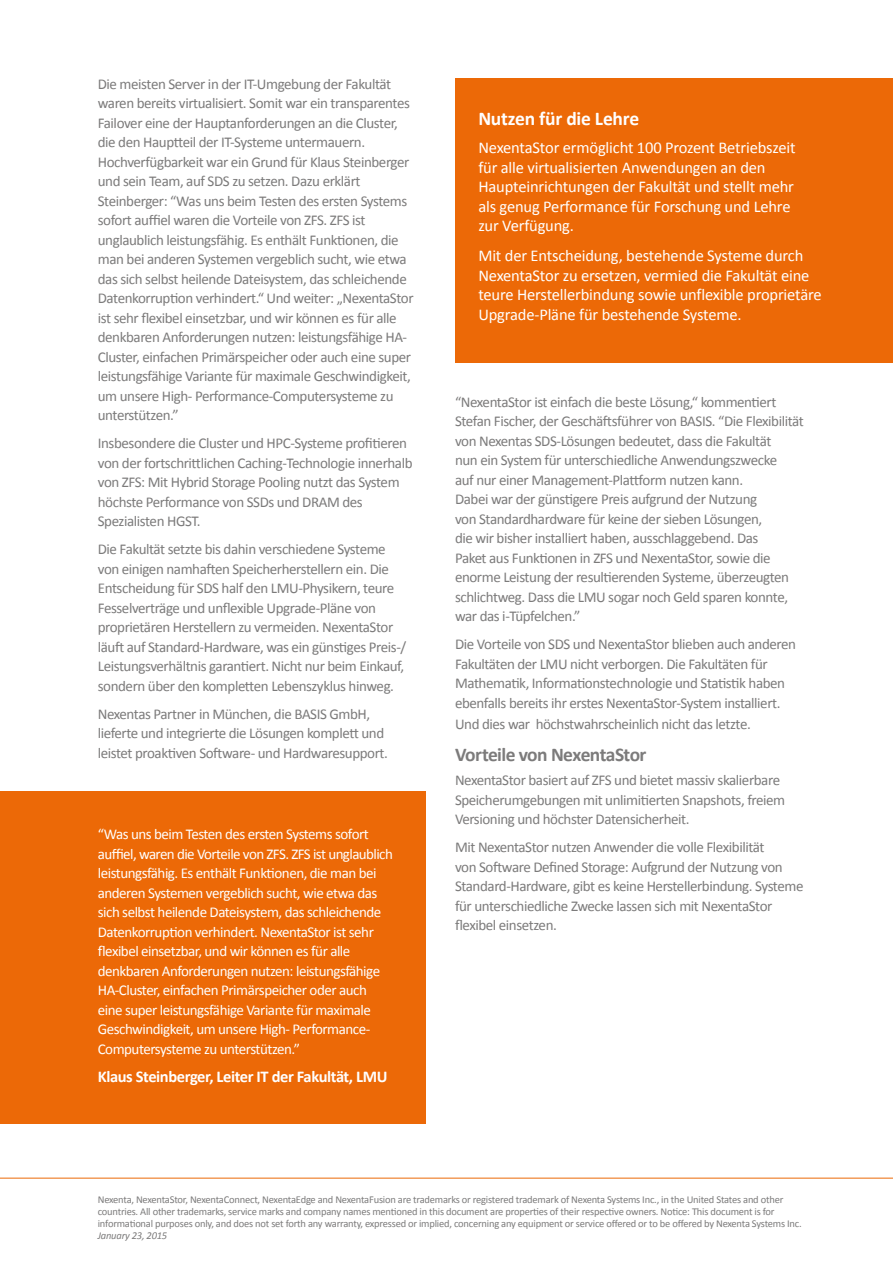
<style>
.page{position:relative;width:893px;height:1263px;background:#fff}
.page>*{position:absolute;margin:0;border:0;box-sizing:border-box;transform-origin:0 0}
.t1{font:700 19.5px "Calibri";letter-spacing:-.03em;color:#7c7b7b}
.t2{font:700 19.5px "Calibri";letter-spacing:-.015em;color:#fff}
.t3{font:16.5px/19.5px "Calibri";letter-spacing:-.01em;color:#fff}
.t4{font:700 16.5px "Calibri";letter-spacing:-.025em;color:#fff}
.t5{font:15px/19.5px "Calibri";letter-spacing:-.03em;color:#7c7b7b}
.t6{font:15px/19.5px "Calibri";letter-spacing:-.03em;color:#fff}
.t7{font:10.5px/12px "Calibri";letter-spacing:-.02em;color:#7c7b7b}
.t8{font:italic 10.5px "Calibri";letter-spacing:-.02em;color:#7c7b7b}
</style>
<div class="page">
<hr style="left:0;top:1178px;width:893px;height:1px;background:#ec6907">
<div style="left:0;top:791px;width:425px;height:332px;background:#ec6907"></div>
<div style="left:455px;top:78px;width:438px;height:284px;background:#ec6907"></div>
<p class="t5" style="left:98px;top:74px;width:317px">Die meisten Server in der IT-Umgebung der Fakultät waren bereits virtualisiert. Somit war ein transparentes Failover eine der Hauptanforderungen an die Cluster, die den Hauptteil der IT-Systeme untermauern.<br>Hochverfügbarkeit war ein Grund für Klaus Steinberger und sein Team, auf SDS zu setzen. Dazu erklärt Steinberger: “Was uns beim Testen des ersten Systems sofort auffiel waren die Vorteile von ZFS. ZFS ist unglaublich leistungsfähig. Es enthält Funktionen, die man bei anderen Systemen vergeblich sucht, wie etwa das sich selbst heilende Dateisystem, das schleichende Datenkorruption verhindert.“ Und weiter: „NexentaStor ist sehr flexibel einsetzbar, und wir können es für alle denkbaren Anforderungen nutzen: leistungsfähige HA-Cluster, einfachen Primärspeicher oder auch eine super leistungsfähige Variante für maximale Geschwindigkeit, um unsere High- Performance-Computersysteme zu unterstützen.”</p>
<p class="t5" style="left:98px;top:434px;width:316px">Insbesondere die Cluster und HPC-Systeme profitieren von der fortschrittlichen Caching-Technologie innerhalb von ZFS: Mit Hybrid Storage Pooling nutzt das System höchste Performance von SSDs und DRAM des Spezialisten HGST.</p>
<p class="t5" style="left:98px;top:540px;width:310px">Die Fakultät setzte bis dahin verschiedene Systeme von einigen namhaften Speicherherstellern ein. Die Entscheidung für SDS half den LMU-Physikern, teure Fesselverträge und unflexible Upgrade-Pläne von proprietären Herstellern zu vermeiden. NexentaStor läuft auf Standard-Hardware, was ein günstiges Preis-/ Leistungsverhältnis garantiert. Nicht nur beim Einkauf, sondern über den kompletten Lebenszyklus hinweg.</p>
<p class="t5" style="left:98px;top:704px;width:292px">Nexentas Partner in München, die BASIS GmbH, lieferte und integrierte die Lösungen komplett und leistet proaktiven Software- und Hardwaresupport.</p>
<p class="t6" style="left:98px;top:824px;width:297px">“Was uns beim Testen des ersten Systems sofort auffiel, waren die Vorteile von ZFS. ZFS ist unglaublich leistungsfähig. Es enthält Funktionen, die man bei anderen Systemen vergeblich sucht, wie etwa das sich selbst heilende Dateisystem, das schleichende Datenkorruption verhindert. NexentaStor ist sehr flexibel einsetzbar, und wir können es für alle denkbaren Anforderungen nutzen: leistungsfähige HA-Cluster, einfachen Primärspeicher oder auch eine super leistungsfähige Variante für maximale Geschwindigkeit, um unsere High- Performance-Computersysteme zu unterstützen.”</p>
<p class="t4" style="left:98px;top:1066px;width:291px">Klaus Steinberger, Leiter IT der Fakultät, LMU</p>
<h1 class="t2" style="left:478px;top:106px;width:162px">Nutzen für die Lehre</h1>
<p class="t3" style="left:478px;top:138px;width:319px">NexentaStor ermöglicht 100 Prozent Betriebszeit für alle virtualisierten Anwendungen an den Haupteinrichtungen der Fakultät und stellt mehr als genug Performance für Forschung und Lehre zur Verfügung.</p>
<p class="t3" style="left:478px;top:246px;width:345px">Mit der Entscheidung, bestehende Systeme durch NexentaStor zu ersetzen, vermied die Fakultät eine teure Herstellerbindung sowie unflexible proprietäre Upgrade-Pläne für bestehende Systeme.</p>
<p class="t5" style="left:455px;top:392px;width:350px">“NexentaStor ist einfach die beste Lösung,“ kommentiert Stefan Fischer, der Geschäftsführer von BASIS. “Die Flexibilität von Nexentas SDS-Lösungen bedeutet, dass die Fakultät<br>nun ein System für unterschiedliche Anwendungszwecke<br>auf nur einer Management-Plattform nutzen kann.<br>Dabei war der günstigere Preis aufgrund der Nutzung<br>von Standardhardware für keine der sieben Lösungen,<br>die wir bisher installiert haben, ausschlaggebend. Das<br>Paket aus Funktionen in ZFS und NexentaStor, sowie die enorme Leistung der resultierenden Systeme, überzeugten schlichtweg. Dass die LMU sogar noch Geld sparen konnte, war das i-Tüpfelchen.”</p>
<p class="t5" style="left:455px;top:635px;width:343px">Die Vorteile von SDS und NexentaStor blieben auch anderen Fakultäten der LMU nicht verborgen. Die Fakultäten für Mathematik, Informationstechnologie und Statistik haben ebenfalls bereits ihr erstes NexentaStor-System installiert.</p>
<p class="t5" style="left:455px;top:714px;width:297px">Und dies war höchstwahrscheinlich nicht das letzte.</p>
<h1 class="t1" style="left:455px;top:742px;width:193px">Vorteile von NexentaStor</h1>
<p class="t5" style="left:455px;top:770px;width:332px">NexentaStor basiert auf ZFS und bietet massiv skalierbare<br>Speicherumgebungen mit unlimitierten Snapshots, freiem<br>Versioning und höchster Datensicherheit.</p>
<p class="t5" style="left:455px;top:837px;width:350px">Mit NexentaStor nutzen Anwender die volle Flexibilität<br>von Software Defined Storage: Aufgrund der Nutzung von Standard-Hardware, gibt es keine Herstellerbindung. Systeme für unterschiedliche Zwecke lassen sich mit NexentaStor flexibel einsetzen.</p>
<p class="t7" style="left:98px;top:1193px;width:705px">Nexenta, NexentaStor, NexentaConnect, NexentaEdge and NexentaFusion are trademarks or registered trademark of Nexenta Systems Inc., in the United States and other countries. All other trademarks, service marks and company names mentioned in this document are properties of their respective owners. Notice: This document is for informational purposes only, and does not set forth any warranty, expressed or implied, concerning any equipment or service offered or to be offered by Nexenta Systems Inc.</p>
<p class="t8" style="left:98px;top:1228px;width:71px">January 23, 2015</p>
</div>
